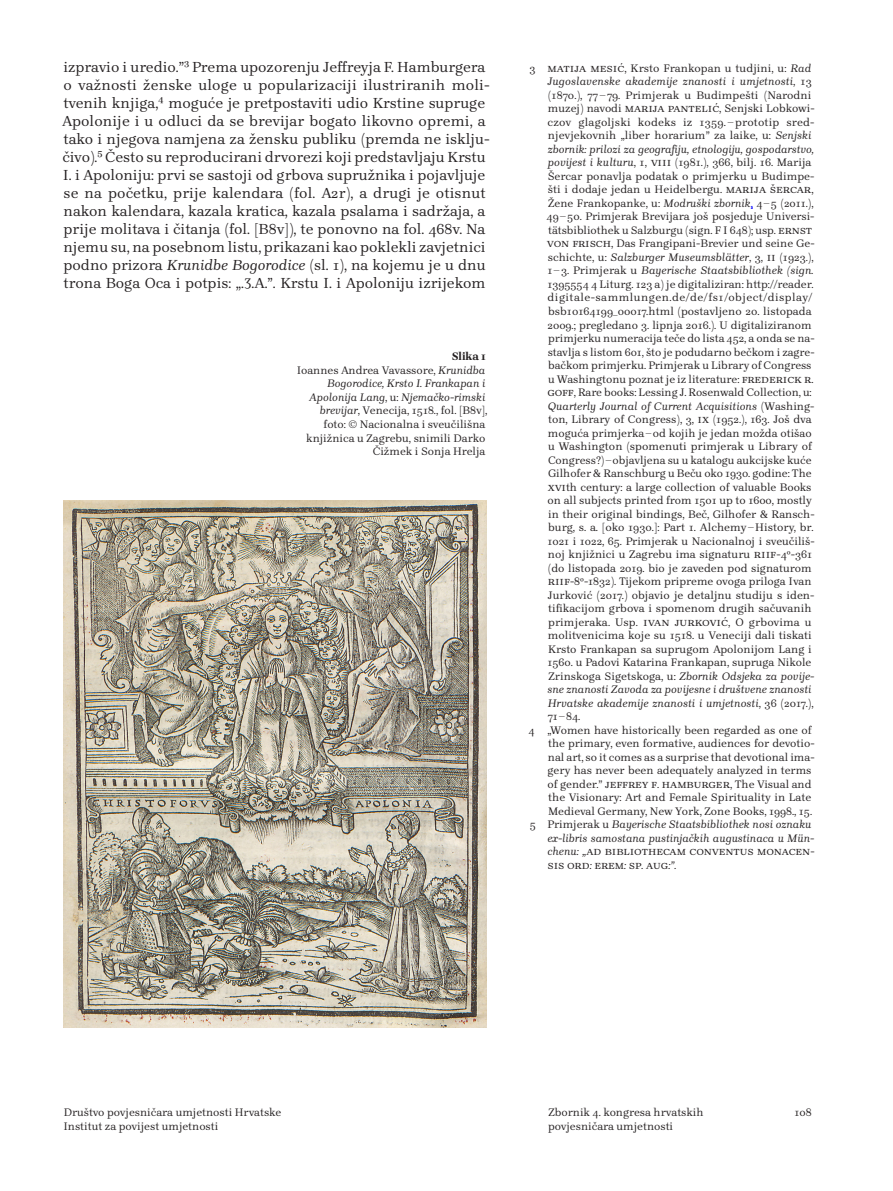
<style>
.page{position:relative;width:893px;height:1191px;background:#fff}
.page>*{position:absolute;margin:0;border:0;box-sizing:border-box;transform-origin:0 0}
.body{font:15px/18px "Brygada 1918";letter-spacing:-.005em;color:#231f20}
.sidenote{font:11.25px/13.5px "Brygada 1918";letter-spacing:-.005em;color:#231f20}
.sidenote-2{font:italic 11.25px/13.5px "Brygada 1918";letter-spacing:-.005em;color:#231f20}
.sidenote-3{font:700 11.25px "Brygada 1918";color:#231f20}
.s1{font-style:italic}
.s2{color:#00f}
.s3{font-style:normal}
</style>
<div class="page">
<img style="left:63px;top:501px;width:423px;height:526px">
<p class="body" style="left:62px;top:59px;width:429px">izpravio i uredio.”3 Prema upozorenju Jeffreyja F. Hamburgera o važnosti ženske uloge u popularizaciji ilustriranih moli&shy;tvenih knjiga,4 moguće je pretpostaviti udio Krstine supruge Apolonije i u odluci da se brevijar bogato likovno opremi, a tako i njegova namjena za žensku publiku (premda ne isklju&shy;čivo).5 Često su reproducirani drvorezi koji predstavljaju Krstu I. i Apoloniju: prvi se sastoji od grbova supružnika i pojavljuje se na početku, prije kalendara (fol. A2r), a drugi je otisnut nakon kalendara, kazala kratica, kazala psalama i sadržaja, a prije molitava i čitanja (fol. [B8v]), te ponovno na fol. 468v. Na njemu su, na posebnom listu, prikazani kao poklekli zavjetnici podno prizora <span class="s1">Krunidbe Bogorodice</span> (sl. 1), na kojemu je u dnu trona Boga Oca i potpis: „. .A.”. Krstu I. i Apoloniju izrijekom</p>
<p class="sidenote-3" style="left:452px;top:349px;width:35px">Slika 1</p>
<p class="sidenote" style="left:297px;top:364px;width:192px;text-align:right">Ioannes Andrea Vavassore, <span class="s1">Krunidba Bogorodice, Krsto I. Frankapan i Apolonija Lang</span>, u: <span class="s1">Njemačko-rimski brevijar</span>, Venecija, 1518., fol. [B8v], foto: © Nacionalna i sveučilišna knjižnica u Zagrebu, snimili Darko Čižmek i Sonja Hrelja</p>
<p class="sidenote" style="left:547px;top:62px;width:269px;text-indent:-17px">3 MATIJA MESIĆ, Krsto Frankopan u tudjini, u: <span class="s1">Rad Jugoslavenske akademije znanosti i umjetnosti</span>, 13 (1870.), 77 – 79. Primjerak u Budimpešti (Narodni muzej) navodi MARIJA PANTELIĆ, Senjski Lobkowi&shy;czov glagoljski kodeks iz 1359. – prototip sred&shy;njevjekovnih „liber horarium” za laike, u: <span class="s1">Senjski zbornik: prilozi za geografiju, etnologiju, gospodarstvo, povijest i kulturu</span>, 1, VIII (1981.), 366, bilj. 16. Marija Šercar ponavlja podatak o primjerku u Budimpe&shy;šti i dodaje jedan u Heidelbergu. MARIJA ŠERCAR, Žene Frankopanke, u: <span class="s1">Modruški zbornik</span><span class="s2">,</span> 4–5 (2011.), 49–50. Primjerak Brevijara još posjeduje Universi&shy;tätsbibliothek u Salzburgu (sign. F I 648); usp. ERNST VON FRISCH, Das Frangipani-Brevier und seine Ge&shy;schichte, u: <span class="s1">Salzburger Museumsblätter</span>, 3, II (1923.), 1 –3. Primjerak u <span class="s1">Bayerische Staatsbibliothek (sign.<br></span>1395554 4 Liturg. 123 a) je digitaliziran: http://reader. digitale-sammlungen.de/de/fs1/object/display/ bsb10164199_00017.html (postavljeno 20. listopada 2009.; pregledano 3. lipnja 2016.). U digitaliziranom primjerku numeracija teče do lista 452, a onda se na&shy;stavlja s listom 601, što je podudarno bečkom i zagre&shy;bačkom primjerku. Primjerak u Library of Congress u Washingtonu poznat je iz literature: FREDERICK R.<br>GOFF, Rare books: Lessing J. Rosenwald Collection, u:<br><span class="s1">Quarterly Journal of Current Acquisitions</span> (Washing&shy;ton, Library of Congress), 3, IX (1952.), 163. Još dva moguća primjerka–od kojih je jedan možda otišao u Washington (spomenuti primjerak u Library of Congress?)–objavljena su u katalogu aukcijske kuće Gilhofer &amp; Ranschburg u Beču oko 1930. godine: The XVIth century: a large collection of valuable Books on all subjects printed from 1501 up to 1600, mostly in their original bindings, Beč, Gilhofer &amp; Ransch&shy;burg, s. a. [oko 1930.]: Part 1. Alchemy –History, br.<br>1021 i 1022, 65. Primjerak u Nacionalnoj i sveučiliš&shy;noj knjižnici u Zagrebu ima signaturu RIIF-4o-361 (do listopada 2019. bio je zaveden pod signaturom RIIF-8º-1832). Tijekom pripreme ovoga priloga Ivan Jurković (2017.) objavio je detaljnu studiju s iden&shy;tifikacijom grbova i spomenom drugih sačuvanih primjeraka. Usp. IVAN JURKOVIĆ, O grbovima u molitvenicima koje su 1518. u Veneciji dali tiskati Krsto Frankapan sa suprugom Apolonijom Lang i 1560. u Padovi Katarina Frankapan, supruga Nikole Zrinskoga Sigetskoga, u: <span class="s1">Zbornik Odsjeka za povije&shy;sne znanosti Zavoda za povijesne i društvene znanosti Hrvatske akademije znanosti i umjetnosti</span>, 36 (2017.), 71–84.</p>
<p class="sidenote" style="left:548px;top:723px;width:268px;text-indent:-19px">4 „Women have historically been regarded as one of the primary, even formative, audiences for devotio&shy;nal art, so it comes as a surprise that devotional ima&shy;gery has never been adequately analyzed in terms of gender.” JEFFREY F. HAMBURGER, The Visual and the Visionary: Art and Female Spirituality in Late Medieval Germany, New York, Zone Books, 1998., 15.</p>
<p class="sidenote-2" style="left:547px;top:818px;width:269px;text-indent:-18px"><span class="s3">5 Primjerak u</span> Bayerische Staatsbibliothek nosi oznaku ex-libris samostana pustinjačkih augustinaca u Mün&shy;chenu: „<span class="s3">AD BIBLIOTHECAM CONVENTUS MONACEN-SIS ORD</span>: <span class="s3">ERE</span></p>
<p class="sidenote" style="left:615px;top:858px;width:63px">M<span class="s1">:</span> SP<span class="s1">.</span> AUG<span class="s1">:”.</span></p>
<p class="sidenote" style="left:63px;top:1106px;width:219px">Društvo povjesničara umjetnosti Hrvatske<br>Institut za povijest umjetnosti</p>
<p class="sidenote" style="left:548px;top:1106px;width:157px">Zbornik 4. kongresa hrvatskih</p>
<p class="sidenote" style="left:795px;top:1106px;width:19px">108</p>
<p class="sidenote" style="left:548px;top:1120px;width:127px">povjesničara umjetnosti</p>
</div>
